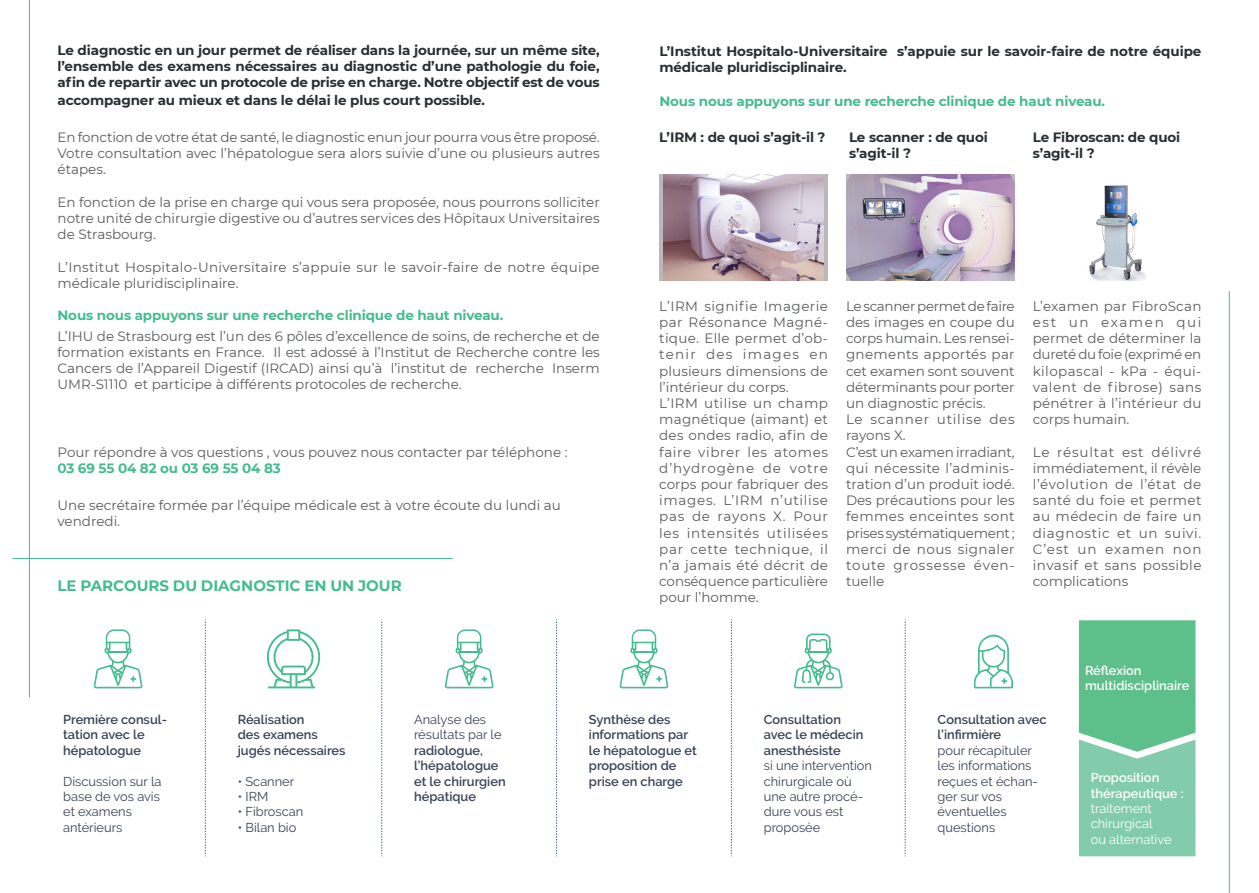
<style>
.page{position:relative;width:1259px;height:893px;background:#fff}
.page>*{position:absolute;margin:0;border:0;box-sizing:border-box;transform-origin:0 0}
.Intertitre{font:700 15px "Montserrat";color:#44bc8f}
._2_texte_courant_tab{font:13.5px/16.2px "Montserrat";letter-spacing:.01em;color:#585b5c;text-align:justify}
._2_texte_courant{font:13.5px/16.2px "Montserrat";color:#585b5c;text-align:justify}
.Intertire_8pt{font:700 13.5px/16.2px "Montserrat";letter-spacing:-.01em;color:#282f32}
.Intertire_8pt-2{font:700 13.5px "Montserrat";letter-spacing:-.01em;color:#44bc8f}
._2_texte_courant-2{font:13.5px/16.2px "Montserrat";letter-spacing:.025em;color:#585b5c}
._2_texte_courant_tab-2{font:13.5px/16.2px "Montserrat";letter-spacing:.055em;color:#585b5c}
._2_texte_courant_tab-3{font:700 13.5px/16.2px "Montserrat";letter-spacing:-.01em;color:#282f32}
.t1{font:12.75px/15.5px "Raleway";color:#374155}
.t2{font:600 12.75px/15.5px "Raleway";color:#374155}
.t3{font:12.75px/15.5px "Raleway";color:#fff}
.t4{font:600 12.75px/15.5px "Raleway";color:#fff}
.s1{font-weight:400}
.s2{font-weight:600}
</style>
<div class="page">
<svg style="left:974px;top:634px;width:39px;height:54px"></svg>
<svg style="left:1079px;top:620px;width:116px;height:236px;background:#73c69c"></svg>
<svg style="left:794px;top:633px;width:48px;height:55px"></svg>
<hr style="left:808px;top:651px;width:20px;height:2px;background:#44bc8f">
<svg style="left:266px;top:629px;width:55px;height:59px"></svg>
<svg style="left:619px;top:629px;width:49px;height:59px"></svg>
<hr style="left:634px;top:651px;width:20px;height:2px;background:#44bc8f">
<svg style="left:445px;top:629px;width:48px;height:59px"></svg>
<hr style="left:459px;top:651px;width:20px;height:2px;background:#44bc8f">
<svg style="left:94px;top:629px;width:48px;height:59px"></svg>
<hr style="left:108px;top:651px;width:20px;height:2px;background:#44bc8f">
<svg style="left:205px;top:619px;width:1px;height:238px"></svg>
<svg style="left:381px;top:619px;width:1px;height:238px"></svg>
<svg style="left:905px;top:619px;width:1px;height:238px"></svg>
<svg style="left:556px;top:619px;width:1px;height:238px"></svg>
<svg style="left:731px;top:619px;width:1px;height:238px"></svg>
<hr style="left:1229px;top:291px;width:1px;height:602px;background:#44bc8f">
<hr style="left:12px;top:558px;width:441px;height:1px;background:#44bc8f">
<hr style="left:29px;top:0;width:1px;height:697px;background:#44bc8f">
<svg style="left:659px;top:174px;width:169px;height:107px"></svg>
<img style="left:664px;top:174px;width:159px;height:107px">
<img style="left:846px;top:174px;width:168px;height:107px">
<img style="left:1089px;top:185px;width:57px;height:96px">
<p class="Intertire_8pt" style="left:57px;top:41px;width:544px;text-align:justify">Le diagnostic en un jour permet de réaliser dans la journée, sur un même site, l’ensemble des examens nécessaires au diagnostic d’une pathologie du foie, afin de repartir avec un protocole de prise en charge. Notre objectif est de vous</p>
<p class="Intertire_8pt" style="left:57px;top:92px;width:429px">accompagner au mieux et dans le délai le plus court possible.</p>
<p class="_2_texte_courant" style="left:57px;top:129px;width:544px">En fonction de votre état de santé, le diagnostic enun jour pourra vous être proposé.<br>Votre consultation avec l’hépatologue sera alors suivie d’une ou plusieurs autres étapes.</p>
<p class="_2_texte_courant" style="left:57px;top:193px;width:544px">En fonction de la prise en charge qui vous sera proposée, nous pourrons solliciter notre unité de chirurgie digestive ou d’autres services des Hôpitaux Universitaires de Strasbourg.</p>
<p class="_2_texte_courant-2" style="left:57px;top:258px;width:543px">L’Institut Hospitalo-Universitaire s’appuie sur le savoir-faire de notre équipe médicale pluridisciplinaire.</p>
<p class="Intertire_8pt-2" style="left:57px;top:306px;width:447px">Nous nous appuyons sur une recherche clinique de haut niveau.</p>
<p class="_2_texte_courant" style="left:57px;top:327px;width:544px">L’IHU de Strasbourg est l’un des 6 pôles d’excellence de soins, de recherche et de formation existants en France. Il est adossé à l’Institut de Recherche contre les Cancers de l’Appareil Digestif (IRCAD) ainsi qu’à l’institut de recherche Inserm UMR-S1110 et participe à différents protocoles de recherche.</p>
<p class="_2_texte_courant" style="left:57px;top:444px;width:511px">Pour répondre à vos questions , vous pouvez nous contacter par téléphone :</p>
<p class="Intertire_8pt-2" style="left:57px;top:459px;width:225px">03 69 55 04 82 ou 03 69 55 04 83</p>
<p class="_2_texte_courant" style="left:57px;top:497px;width:505px">Une secrétaire formée par l’équipe médicale est à votre écoute du lundi au vendredi.</p>
<p class="Intertitre" style="left:57px;top:575px;width:346px">LE PARCOURS DU DIAGNOSTIC EN UN JOUR</p>
<p class="Intertire_8pt" style="left:659px;top:42px;width:543px">L’Institut Hospitalo-Universitaire s’appuie sur le savoir-faire de notre équipe médicale pluridisciplinaire.</p>
<p class="Intertire_8pt-2" style="left:659px;top:91px;width:447px">Nous nous appuyons sur une recherche clinique de haut niveau.</p>
<p class="Intertire_8pt" style="left:1032px;top:129px;width:149px">Le Fibroscan: de quoi s’agit-il ?</p>
<p class="Intertire_8pt" style="left:659px;top:129px;width:168px">L’IRM : de quoi s’agit-il ?</p>
<p class="_2_texte_courant_tab-3" style="left:849px;top:129px;width:140px">Le scanner : de quoi s’agit-il ?</p>
<p class="_2_texte_courant_tab" style="left:659px;top:297px;width:170px">L’IRM signifie Imagerie par Résonance Magné&shy;tique. Elle permet d’ob&shy;tenir des images en plusieurs dimensions de l’intérieur du corps.</p>
<p class="_2_texte_courant_tab" style="left:659px;top:395px;width:170px">L’IRM utilise un champ magnétique (aimant) et des ondes radio, afin de faire vibrer les atomes d’hydrogène de votre corps pour fabriquer des images. L’IRM n’utilise pas de rayons X. Pour les intensités utilisées par cette technique, il n’a jamais été décrit de conséquence particulière pour l’homme.</p>
<p class="_2_texte_courant_tab" style="left:846px;top:297px;width:170px">Le scanner permet de faire des images en coupe du corps humain. Les rensei&shy;gnements apportés par cet examen sont souvent déterminants pour porter un diagnostic précis.</p>
<p class="_2_texte_courant_tab-2" style="left:846px;top:411px;width:170px">Le scanner utilise des rayons X.</p>
<p class="_2_texte_courant_tab" style="left:846px;top:443px;width:170px">C’est un examen irradiant, qui nécessite l’adminis&shy;tration d’un produit iodé.<br>Des précautions pour les femmes enceintes sont prises systématiquement ; merci de nous signaler toute grossesse éven&shy;tuelle</p>
<p class="_2_texte_courant_tab" style="left:1032px;top:297px;width:170px">L’examen par FibroScan est un examen qui permet de déterminer la dureté du foie (exprimé en kilopascal - kPa - équi&shy;valent de fibrose) sans pénétrer à l’intérieur du corps humain.</p>
<p class="_2_texte_courant_tab" style="left:1032px;top:443px;width:170px">Le résultat est délivré immédiatement, il révèle l’évolution de l’état de santé du foie et permet au médecin de faire un diagnostic et un suivi.<br>C’est un examen non invasif et sans possible complications</p>
<p class="t4" style="left:1085px;top:663px;width:106px">Réflexion multidisciplinaire</p>
<p class="t2" style="left:63px;top:712px;width:105px">Première consul&shy;tation avec le hépatologue</p>
<p class="t1" style="left:63px;top:773px;width:100px">Discussion sur la base de vos avis et examens antérieurs</p>
<p class="t2" style="left:238px;top:712px;width:109px">Réalisation<br>des examens jugés nécessaires</p>
<p class="t1" style="left:238px;top:773px;width:58px">• Scanner</p>
<p class="t1" style="left:238px;top:789px;width:32px">• IRM</p>
<p class="t1" style="left:238px;top:804px;width:67px">• Fibroscan</p>
<p class="t1" style="left:238px;top:819px;width:60px">• Bilan bio</p>
<p class="t2" style="left:414px;top:712px;width:93px"><span class="s1">Analyse des résultats par le </span>radiologue, l’hépatologue et le chirurgien hépatique</p>
<p class="t2" style="left:589px;top:712px;width:109px">Synthèse des informations par le hépatologue et proposition de prise en charge</p>
<p class="t1" style="left:764px;top:712px;width:110px"><span class="s2">Consultation avec le médecin anesthésiste<br></span>si une intervention chirurgicale où une autre procé&shy;dure vous est proposée</p>
<p class="t1" style="left:937px;top:712px;width:110px"><span class="s2">Consultation avec l’infirmière<br></span>pour récapituler les informations reçues et échan&shy;ger sur vos éventuelles questions</p>
<p class="t3" style="left:1090px;top:770px;width:94px"><span class="s2">Proposition thérapeutique : </span>traitement chirurgical<br>ou alternative</p>
</div>
